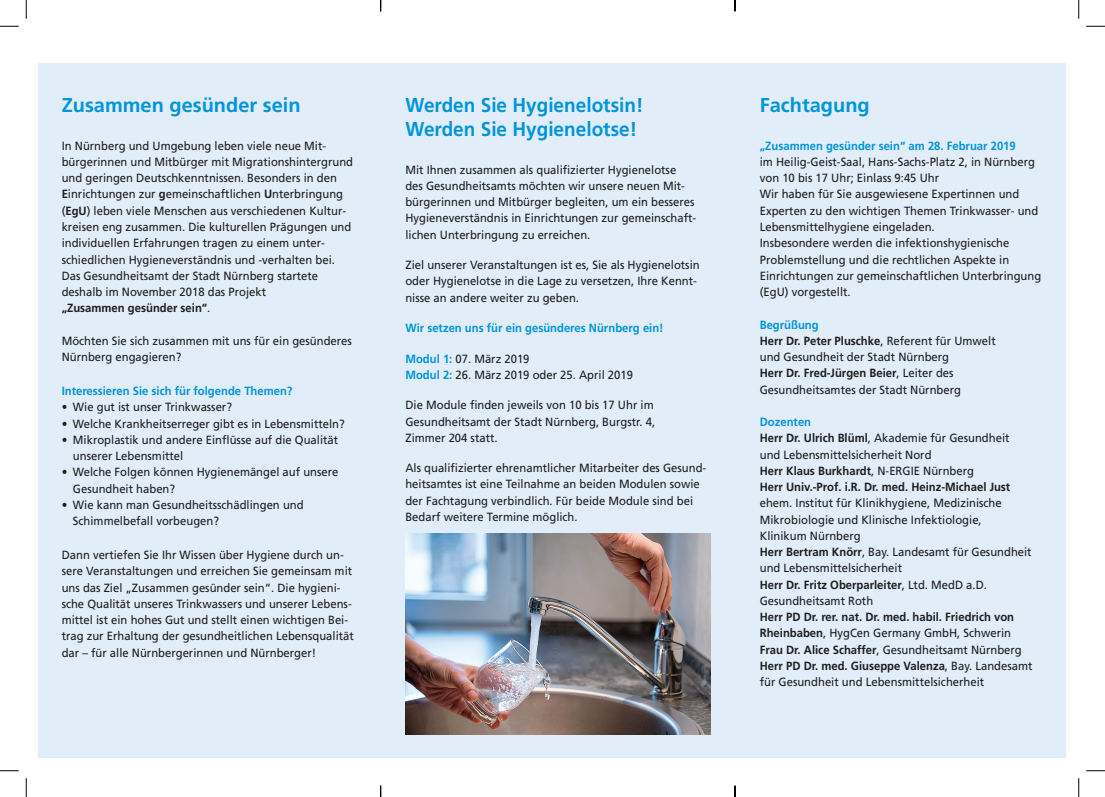
<style>
.page{position:relative;width:1105px;height:797px;background:#fff}
.page>*{position:absolute;margin:0;border:0;box-sizing:border-box;transform-origin:0 0}
.t1{font:700 20px/24px "Frutiger LT Std";color:#0095db;scale:.95 1}
.t2{font:700 20px "Frutiger LT Std";color:#0095db}
.t3{font:11.88px/16.2px "Frutiger LT Std";color:#1d1d1b;scale:.95 1}
.t4{font:700 11.88px/16.2px "Frutiger LT Std";color:#1d1d1b;scale:.95 1}
.t5{font:700 11.88px "Frutiger LT Std";color:#0095db;scale:.95 1}
.s1{font-weight:700}
.s2{font-weight:700;color:#0095db}
.s3{color:#0095db}
.s4{font-weight:400}
</style>
<div class="page">
<div style="left:39px;top:63px;width:1027px;height:695px;background:#e2edfa"></div>
<img style="left:405px;top:533px;width:305px;height:201px">
<svg style="left:0;top:25px;width:19px;height:2px"></svg>
<svg style="left:1086px;top:25px;width:19px;height:2px"></svg>
<svg style="left:0;top:770px;width:19px;height:1px"></svg>
<svg style="left:1086px;top:770px;width:19px;height:1px"></svg>
<svg style="left:25px;top:0;width:2px;height:19px"></svg>
<svg style="left:25px;top:778px;width:2px;height:19px"></svg>
<svg style="left:1078px;top:0;width:1px;height:19px"></svg>
<svg style="left:1078px;top:778px;width:1px;height:19px"></svg>
<svg style="left:380px;top:785px;width:1px;height:12px"></svg>
<svg style="left:734px;top:0;width:2px;height:11px"></svg>
<svg style="left:734px;top:785px;width:2px;height:12px"></svg>
<h1 class="t2" style="left:62px;top:93px;width:240px">Zusammen gesünder sein</h1>
<p class="t3" style="left:62px;top:137px;width:308px">In Nürnberg und Umgebung leben viele neue Mit&shy;bürgerinnen und Mitbürger mit Migrationshintergrund und geringen Deutschkenntnissen. Besonders in den <span class="s1">E</span>inrichtungen zur <span class="s1">g</span>emeinschaftlichen <span class="s1">U</span>nterbringung (<span class="s1">EgU</span>) leben viele Menschen aus verschiedenen Kultur&shy;kreisen eng zusammen. Die kulturellen Prägungen und individuellen Erfahrungen tragen zu einem unter&shy;schiedlichen Hygieneverständnis und -verhalten bei.<br>Das Gesundheitsamt der Stadt Nürnberg startete deshalb im November 2018 das Projekt<br><span class="s1">„Zusammen gesünder sein“</span>.</p>
<p class="t3" style="left:62px;top:332px;width:307px">Möchten Sie sich zusammen mit uns für ein gesünderes<br>Nürnberg engagieren?</p>
<p class="t5" style="left:62px;top:384px;width:245px">Interessieren Sie sich für folgende Themen?</p>
<p class="t3" style="left:62px;top:399px;width:181px">• Wie gut ist unser Trinkwasser?</p>
<p class="t3" style="left:62px;top:415px;width:299px">• Welche Krankheitserreger gibt es in Lebensmitteln?</p>
<p class="t3" style="left:73px;top:431px;width:281px;text-indent:-11px">• Mikroplastik und andere Einflüsse auf die Qualität unserer Lebensmittel</p>
<p class="t3" style="left:73px;top:464px;width:281px;text-indent:-11px">• Welche Folgen können Hygienemängel auf unsere<br>Gesundheit haben?</p>
<p class="t3" style="left:73px;top:496px;width:244px;text-indent:-11px">• Wie kann man Gesundheitsschädlingen und<br>Schimmelbefall vorbeugen?</p>
<p class="t3" style="left:62px;top:547px;width:309px">Dann vertiefen Sie Ihr Wissen über Hygiene durch un&shy;sere Veranstaltungen und erreichen Sie gemeinsam mit uns das Ziel „Zusammen gesünder sein“. Die hygieni&shy;sche Qualität unseres Trinkwassers und unserer Lebens&shy;mittel ist ein hohes Gut und stellt einen wichtigen Bei&shy;trag zur Erhaltung der gesundheitlichen Lebensqualität dar – für alle Nürnbergerinnen und Nürnberger!</p>
<h1 class="t1" style="left:405px;top:93px;width:252px">Werden Sie Hygienelotsin!<br>Werden Sie Hygienelotse!</h1>
<p class="t3" style="left:405px;top:161px;width:307px">Mit Ihnen zusammen als qualifizierter Hygienelotse des Gesundheitsamts möchten wir unsere neuen Mit&shy;bürgerinnen und Mitbürger begleiten, um ein besseres Hygieneverständnis in Einrichtungen zur gemeinschaft&shy;lichen Unterbringung zu erreichen.</p>
<p class="t3" style="left:405px;top:257px;width:311px">Ziel unserer Veranstaltungen ist es, Sie als Hygienelotsin oder Hygienelotse in die Lage zu versetzen, Ihre Kennt&shy;nisse an andere weiter zu geben.</p>
<p class="t5" style="left:405px;top:321px;width:273px">Wir setzen uns für ein gesünderes Nürnberg ein!</p>
<p class="t3" style="left:405px;top:350px;width:241px"><span class="s2">Modul 1:</span> 07. März 2019<br><span class="s2">Modul 2:</span> 26. März 2019 oder 25. April 2019</p>
<p class="t3" style="left:405px;top:397px;width:264px">Die Module finden jeweils von 10 bis 17 Uhr im<br>Gesundheitsamt der Stadt Nürnberg, Burgstr. 4,<br>Zimmer 204 statt.</p>
<p class="t3" style="left:405px;top:460px;width:318px">Als qualifizierter ehrenamtlicher Mitarbeiter des Gesund&shy;heitsamtes ist eine Teilnahme an beiden Modulen sowie der Fachtagung verbindlich. Für beide Module sind bei Bedarf weitere Termine möglich.</p>
<h1 class="t2" style="left:760px;top:93px;width:111px">Fachtagung</h1>
<p class="t5" style="left:760px;top:139px;width:271px">„Zusammen gesünder sein“ am 28. Februar 2019</p>
<p class="t3" style="left:760px;top:154px;width:298px">im Heilig-Geist-Saal, Hans-Sachs-Platz 2, in Nürnberg von 10 bis 17 Uhr; Einlass 9:45 Uhr<br>Wir haben für Sie ausgewiesene Expertinnen und Experten zu den wichtigen Themen Trinkwasser- und Lebensmittelhygiene eingeladen.<br>Insbesondere werden die infektionshygienische Problemstellung und die rechtlichen Aspekte in Einrichtungen zur gemeinschaftlichen Unterbringung (EgU) vorgestellt.</p>
<p class="t3" style="left:760px;top:316px;width:250px"><span class="s2">Begrüßung<br></span><span class="s1">Herr Dr. Peter Pluschke</span>, Referent für Umwelt und Gesundheit der Stadt Nürnberg<br><span class="s1">Herr Dr. Fred-Jürgen Beier</span>, Leiter des Gesundheitsamtes der Stadt Nürnberg</p>
<p class="t4" style="left:760px;top:414px;width:265px"><span class="s3">Dozenten<br></span>Herr Dr. Ulrich Blüml<span class="s4">, Akademie für Gesundheit und Lebensmittelsicherheit Nord<br></span>Herr Klaus Burkhardt<span class="s4">, N-ERGIE Nürnberg<br></span>Herr Univ.-Prof. i.R. Dr. med. Heinz-Michael Just</p>
<p class="t3" style="left:760px;top:495px;width:288px">ehem. Institut für Klinikhygiene, Medizinische Mikrobiologie und Klinische Infektiologie, Klinikum Nürnberg<br><span class="s1">Herr Bertram Knörr</span>, Bay. Landesamt für Gesundheit und Lebensmittelsicherheit<br><span class="s1">Herr Dr. Fritz Oberparleiter</span>, Ltd. MedD a.D.<br>Gesundheitsamt Roth</p>
<p class="t3" style="left:760px;top:609px;width:289px"><span class="s1">Herr PD Dr. rer. nat. Dr. med. habil. Friedrich von Rheinbaben</span>, HygCen Germany GmbH, Schwerin <span class="s1">Frau Dr. Alice Schaffer</span>, Gesundheitsamt Nürnberg <span class="s1">Herr PD Dr. med. Giuseppe Valenza</span>, Bay. Landesamt für Gesundheit und Lebensmittelsicherheit</p>
</div>
